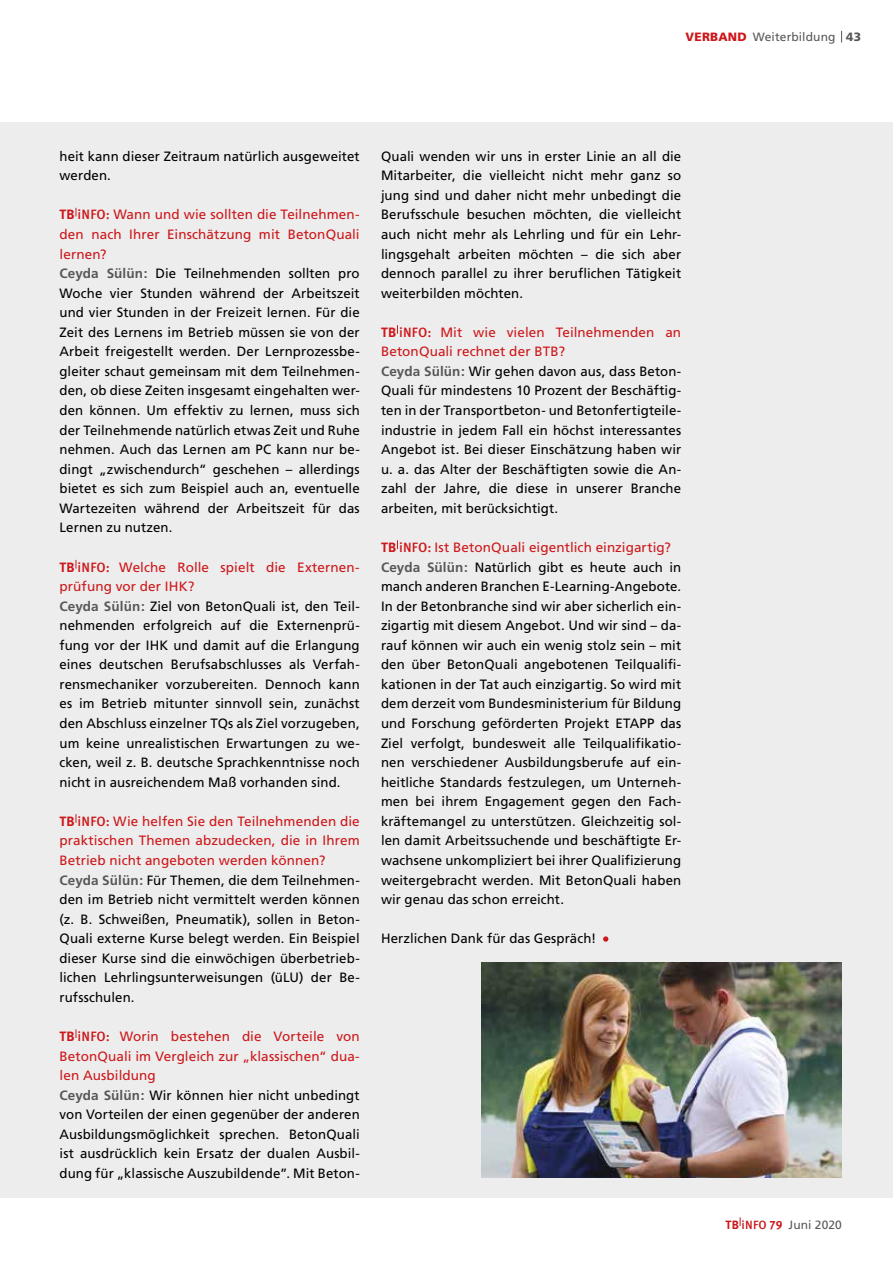
<style>
.page{position:relative;width:893px;height:1263px;background:#fff}
.page>*{position:absolute;margin:0;border:0;box-sizing:border-box;transform-origin:0 0}
.t1{font:13.5px/19.5px "Frutiger";letter-spacing:.005em;color:#000}
.t2{font:12px "Frutiger";letter-spacing:.01em;color:#575756}
.t3{font:900 12px "Frutiger";color:#575756}
.s1{font-weight:900;color:#cd171a}
.s2{font-family:"Meta OT";font-weight:700;color:#cd171a}
.s3{font-family:"Meta OT";font-weight:500;color:#cd171a}
.s4{color:#cd171a}
.s5{font-weight:700;color:#575756}
</style>
<div class="page">
<div style="left:0;top:122px;width:893px;height:1075px;background:#ededed"></div>
<svg style="left:841px;top:31px;width:1px;height:12px"></svg>
<svg style="left:603px;top:936px;width:5px;height:6px"></svg>
<img style="left:481px;top:963px;width:361px;height:215px">
<p class="t2" style="left:685px;top:30px;width:152px"><span class="s1">VERBAND</span> Weiterbildung</p>
<p class="t3" style="left:846px;top:30px;width:17px">43</p>
<p class="t1" style="left:60px;top:146px;width:302px">heit kann dieser Zeitraum natürlich ausgeweitet werden.</p>
<p class="t1" style="left:60px;top:205px;width:302px"><span class="s2">TB</span> <span class="s3">iNFO:</span> <span class="s4">Wann und wie sollten die Teilnehmen&shy;den nach Ihrer Einschätzung mit BetonQuali lernen?<br></span><span class="s5">Ceyda Sülün:</span> Die Teilnehmenden sollten pro Woche vier Stunden während der Arbeitszeit und vier Stunden in der Freizeit lernen. Für die Zeit des Lernens im Betrieb müssen sie von der Arbeit freigestellt werden. Der Lernprozessbe&shy;gleiter schaut gemeinsam mit dem Teilnehmen&shy;den, ob diese Zeiten insgesamt eingehalten wer&shy;den können. Um effektiv zu lernen, muss sich der Teilnehmende natürlich etwas Zeit und Ruhe nehmen. Auch das Lernen am PC kann nur be&shy;dingt „zwischendurch“ geschehen – allerdings bietet es sich zum Beispiel auch an, eventuelle Wartezeiten während der Arbeitszeit für das Lernen zu nutzen.</p>
<p class="t1" style="left:60px;top:557px;width:302px"><span class="s2">TB</span> <span class="s3">iNFO:</span> <span class="s4">Welche Rolle spielt die Externen&shy;prüfung vor der IHK?<br></span><span class="s5">Ceyda Sülün:</span> Ziel von BetonQuali ist, den Teil&shy;nehmenden erfolgreich auf die Externenprü&shy;fung vor der IHK und damit auf die Erlangung eines deutschen Berufsabschlusses als Verfah&shy;rensmechaniker vorzubereiten. Dennoch kann es im Betrieb mitunter sinnvoll sein, zunächst den Abschluss einzelner TQs als Ziel vorzugeben, um keine unrealistischen Erwartungen zu we&shy;cken, weil z. B. deutsche Sprachkenntnisse noch nicht in ausreichendem Maß vorhanden sind.</p>
<p class="t1" style="left:60px;top:811px;width:302px"><span class="s2">TB</span> <span class="s3">iNFO:</span> <span class="s4">Wie helfen Sie den Teilnehmenden die praktischen Themen abzudecken, die in Ihrem Betrieb nicht angeboten werden können?<br></span><span class="s5">Ceyda Sülün:</span> Für Themen, die dem Teilnehmen&shy;den im Betrieb nicht vermittelt werden können (z. B. Schweißen, Pneumatik), sollen in Beton-Quali externe Kurse belegt werden. Ein Beispiel dieser Kurse sind die einwöchigen überbetrieb&shy;lichen Lehrlingsunterweisungen (üLU) der Be&shy;rufsschulen.</p>
<p class="t1" style="left:60px;top:1026px;width:302px"><span class="s2">TB</span> <span class="s3">iNFO:</span> <span class="s4">Worin bestehen die Vorteile von BetonQuali im Vergleich zur „klassischen“ dua&shy;len Ausbildung<br></span><span class="s5">Ceyda Sülün:</span> Wir können hier nicht unbedingt von Vorteilen der einen gegenüber der anderen Ausbildungsmöglichkeit sprechen. BetonQuali ist ausdrücklich kein Ersatz der dualen Ausbil&shy;dung für „klassische Auszubildende”. Mit Beton-</p>
<p class="t1" style="left:381px;top:146px;width:302px;text-align:justify">Quali wenden wir uns in erster Linie an all die Mitarbeiter, die vielleicht nicht mehr ganz so jung sind und daher nicht mehr unbedingt die Berufsschule besuchen möchten, die vielleicht auch nicht mehr als Lehrling und für ein Lehr&shy;lingsgehalt arbeiten möchten – die sich aber dennoch parallel zu ihrer beruflichen Tätigkeit weiterbilden möchten.</p>
<p class="t1" style="left:381px;top:322px;width:302px"><span class="s2">TB</span> <span class="s3">iNFO:</span> <span class="s4">Mit wie vielen Teilnehmenden an BetonQuali rechnet der BTB?<br></span><span class="s5">Ceyda Sülün:</span> Wir gehen davon aus, dass Beton-Quali für mindestens 10 Prozent der Beschäftig&shy;ten in der Transportbeton- und Betonfertigteile&shy;industrie in jedem Fall ein höchst interessantes Angebot ist. Bei dieser Einschätzung haben wir u. a. das Alter der Beschäftigten sowie die An&shy;zahl der Jahre, die diese in unserer Branche arbeiten, mit berücksichtigt.</p>
<p class="t1" style="left:381px;top:537px;width:302px"><span class="s2">TB</span> <span class="s3">iNFO:</span> <span class="s4">Ist BetonQuali eigentlich einzigartig?<br></span><span class="s5">Ceyda Sülün:</span> Natürlich gibt es heute auch in manch anderen Branchen E-Learning-Angebote.<br>In der Betonbranche sind wir aber sicherlich ein&shy;zigartig mit diesem Angebot. Und wir sind – da&shy;rauf können wir auch ein wenig stolz sein – mit den über BetonQuali angebotenen Teilqualifi&shy;kationen in der Tat auch einzigartig. So wird mit dem derzeit vom Bundesministerium für Bildung und Forschung geförderten Projekt ETAPP das Ziel verfolgt, bundesweit alle Teilqualifikatio&shy;nen verschiedener Ausbildungsberufe auf ein&shy;heitliche Standards festzulegen, um Unterneh&shy;men bei ihrem Engagement gegen den Fach&shy;kräftemangel zu unterstützen. Gleichzeitig sol&shy;len damit Arbeitssuchende und beschäftigte Er&shy;wachsene unkompliziert bei ihrer Qualifizierung weitergebracht werden. Mit BetonQuali haben wir genau das schon erreicht.</p>
<p class="t1" style="left:381px;top:929px;width:217px">Herzlichen Dank für das Gespräch!</p>
<p class="t2" style="left:725px;top:1218px;width:118px"><span class="s2">TB</span> <span class="s3">iNFO</span> <span class="s2">79</span> Juni 2020</p>
</div>
